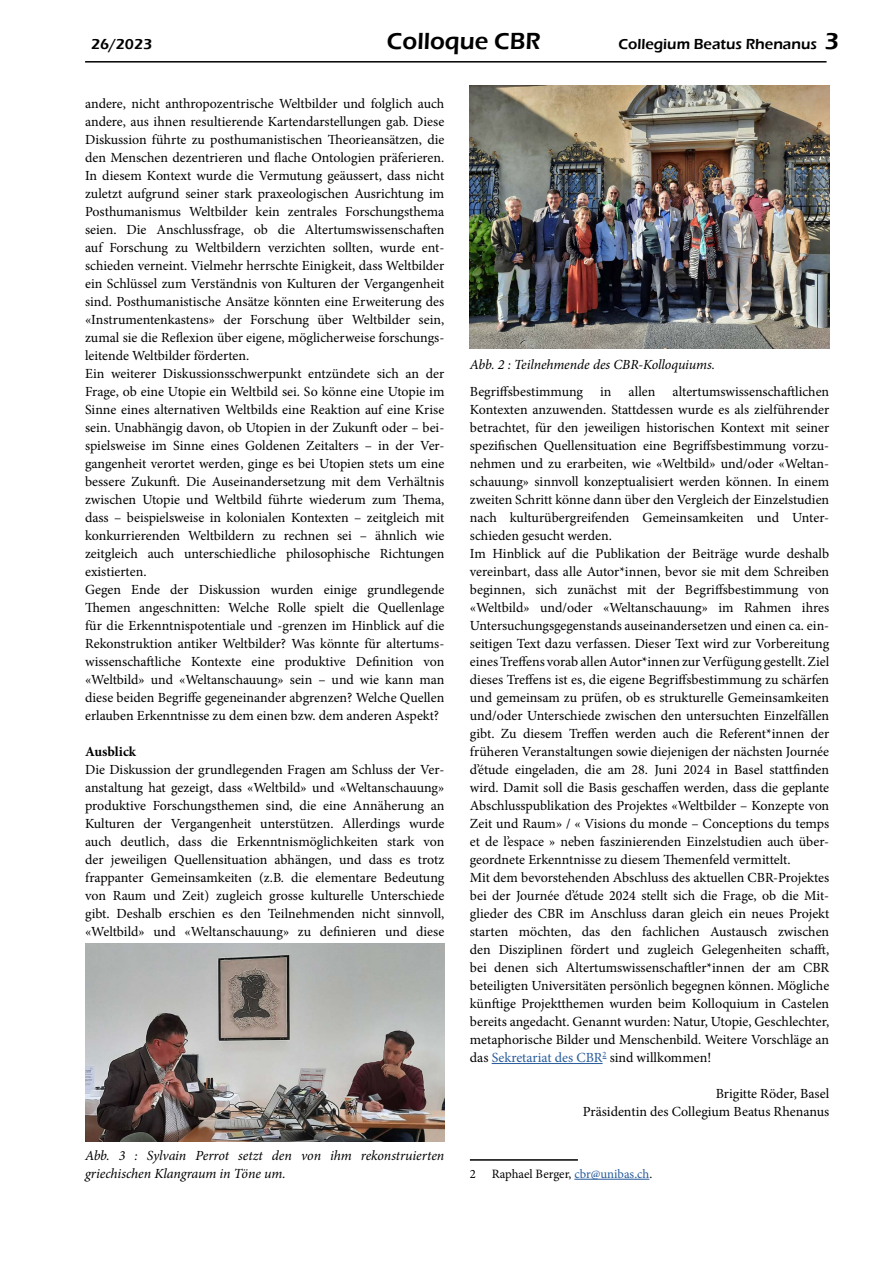
<style>
.page{position:relative;width:893px;height:1263px;background:#fff}
.page>*{position:absolute;margin:0;border:0;box-sizing:border-box;transform-origin:0 0}
.t1{font:600 24px "Eras ITC";color:#000}
.t2{font:600 15px "Eras ITC";color:#000}
.t3{font:13.95px/18px "Minion Pro";color:#000}
.t4{font:italic 13.95px/18px "Minion Pro";letter-spacing:-.005em;color:#000}
.t5{font:700 13.95px "Minion Pro";color:#000}
.t6{font:12.75px "Minion Pro";letter-spacing:.005em;color:#000}
.s1{font-size:24px}
.s2{color:#275b9b}
</style>
<div class="page">
<hr style="left:492px;top:1063px;width:111px;height:1px;background:#275b9b">
<hr style="left:470px;top:1159px;width:108px;height:2px;background:#000">
<hr style="left:574px;top:1179px;width:75px;height:1px;background:#275b9b">
<img style="left:470px;top:85px;width:359px;height:263px">
<img style="left:85px;top:943px;width:359px;height:198px">
<hr style="left:85px;top:61px;width:741px;height:2px;background:#000">
<p class="t2" style="left:91px;top:36px;width:63px">26/2023</p>
<h1 class="t1" style="left:387px;top:28px;width:155px">Colloque CBR</h1>
<p class="t2" style="left:618px;top:36px;width:222px">Collegium Beatus Rhenanus <span class="s1">3</span></p>
<p class="t3" style="left:85px;top:95px;width:361px">andere, nicht anthropozentrische Weltbilder und folglich auch andere, aus ihnen resultierende Kartendarstellungen gab. Diese Diskussion führte zu posthumanistischen Theorieansätzen, die den Menschen dezentrieren und flache Ontologien präferieren.<br>In diesem Kontext wurde die Vermutung geäussert, dass nicht zuletzt aufgrund seiner stark praxeologischen Ausrichtung im Posthumanismus Weltbilder kein zentrales Forschungsthema seien. Die Anschlussfrage, ob die Altertumswissenschaften auf Forschung zu Weltbildern verzichten sollten, wurde ent&shy;schieden verneint. Vielmehr herrschte Einigkeit, dass Weltbilder ein Schlüssel zum Verständnis von Kulturen der Vergangenheit sind. Posthumanistische Ansätze könnten eine Erweiterung des «Instrumentenkastens» der Forschung über Weltbilder sein, zumal sie die Reflexion über eigene, möglicherweise forschungs&shy;leitende Weltbilder förderten.<br>Ein weiterer Diskussionsschwerpunkt entzündete sich an der Frage, ob eine Utopie ein Weltbild sei. So könne eine Utopie im Sinne eines alternativen Weltbilds eine Reaktion auf eine Krise sein. Unabhängig davon, ob Utopien in der Zukunft oder – bei&shy;spielsweise im Sinne eines Goldenen Zeitalters – in der Ver&shy;gangenheit verortet werden, ginge es bei Utopien stets um eine bessere Zukunft. Die Auseinandersetzung mit dem Verhältnis zwischen Utopie und Weltbild führte wiederum zum Thema, dass – beispielsweise in kolonialen Kontexten – zeitgleich mit konkurrierenden Weltbildern zu rechnen sei – ähnlich wie zeitgleich auch unterschiedliche philosophische Richtungen existierten.<br>Gegen Ende der Diskussion wurden einige grundlegende Themen angeschnitten: Welche Rolle spielt die Quellenlage für die Erkenntnispotentiale und -grenzen im Hinblick auf die Rekonstruktion antiker Weltbilder? Was könnte für altertums&shy;wissenschaftliche Kontexte eine produktive Definition von «Weltbild» und «Weltanschauung» sein – und wie kann man diese beiden Begriffe gegeneinander abgrenzen? Welche Quellen erlauben Erkenntnisse zu dem einen bzw. dem anderen Aspekt?</p>
<p class="t5" style="left:85px;top:742px;width:53px">Ausblick</p>
<p class="t3" style="left:85px;top:761px;width:361px;text-align:justify">Die Diskussion der grundlegenden Fragen am Schluss der Ver&shy;anstaltung hat gezeigt, dass «Weltbild» und «Weltanschauung» produktive Forschungsthemen sind, die eine Annäherung an Kulturen der Vergangenheit unterstützen. Allerdings wurde auch deutlich, dass die Erkenntnismöglichkeiten stark von der jeweiligen Quellensituation abhängen, und dass es trotz frappanter Gemeinsamkeiten (z.B. die elementare Bedeutung von Raum und Zeit) zugleich grosse kulturelle Unterschiede gibt. Deshalb erschien es den Teilnehmenden nicht sinnvoll, «Weltbild» und «Weltanschauung» zu definieren und diese</p>
<p class="t4" style="left:85px;top:1146px;width:361px">Abb. 3 : Sylvain Perrot setzt den von ihm rekonstruierten griechischen Klangraum in Töne um.</p>
<p class="t4" style="left:470px;top:355px;width:247px">Abb. 2 : Teilnehmende des CBR-Kolloquiums.</p>
<p class="t3" style="left:470px;top:383px;width:361px">Begriffsbestimmung in allen altertumswissenschaftlichen Kontexten anzuwenden. Stattdessen wurde es als zielführender betrachtet, für den jeweiligen historischen Kontext mit seiner spezifischen Quellensituation eine Begriffsbestimmung vorzu&shy;nehmen und zu erarbeiten, wie «Weltbild» und/oder «Weltan&shy;schauung» sinnvoll konzeptualisiert werden können. In einem zweiten Schritt könne dann über den Vergleich der Einzelstudien nach kulturübergreifenden Gemeinsamkeiten und Unter&shy;schieden gesucht werden.<br>Im Hinblick auf die Publikation der Beiträge wurde deshalb vereinbart, dass alle Autor*innen, bevor sie mit dem Schreiben beginnen, sich zunächst mit der Begriffsbestimmung von «Weltbild» und/oder «Weltanschauung» im Rahmen ihres Untersuchungsgegenstands auseinandersetzen und einen ca. ein&shy;seitigen Text dazu verfassen. Dieser Text wird zur Vorbereitung eines Treffens vorab allen Autor*innen zur Verfügung gestellt. Ziel dieses Treffens ist es, die eigene Begriffsbestimmung zu schärfen und gemeinsam zu prüfen, ob es strukturelle Gemeinsamkeiten und/oder Unterschiede zwischen den untersuchten Einzelfällen gibt. Zu diesem Treffen werden auch die Referent*innen der früheren Veranstaltungen sowie diejenigen der nächsten Journée d’étude eingeladen, die am 28. Juni 2024 in Basel stattfinden wird. Damit soll die Basis geschaffen werden, dass die geplante Abschlusspublikation des Projektes «Weltbilder – Konzepte von Zeit und Raum» / « Visions du monde – Conceptions du temps et de l’espace » neben faszinierenden Einzelstudien auch über&shy;geordnete Erkenntnisse zu diesem Themenfeld vermittelt.<br>Mit dem bevorstehenden Abschluss des aktuellen CBR-Projektes bei der Journée d’étude 2024 stellt sich die Frage, ob die Mit&shy;glieder des CBR im Anschluss daran gleich ein neues Projekt starten möchten, das den fachlichen Austausch zwischen den Disziplinen fördert und zugleich Gelegenheiten schafft, bei denen sich Altertumswissenschaftler*innen der am CBR beteiligten Universitäten persönlich begegnen können. Mögliche künftige Projektthemen wurden beim Kolloquium in Castelen bereits angedacht. Genannt wurden: Natur, Utopie, Geschlechter, metaphorische Bilder und Menschenbild. Weitere Vorschläge an das <span class="s2">Sekretariat des CBR</span><sup>2</sup> sind willkommen!</p>
<p class="t3" style="left:583px;top:1085px;width:248px;text-align:right">Brigitte Röder, Basel<br>Präsidentin des Collegium Beatus Rhenanus</p>
<p class="t6" style="left:470px;top:1165px;width:184px">2 Raphael Berger, <span class="s2">cbr@unibas.ch</span>.</p>
</div>
